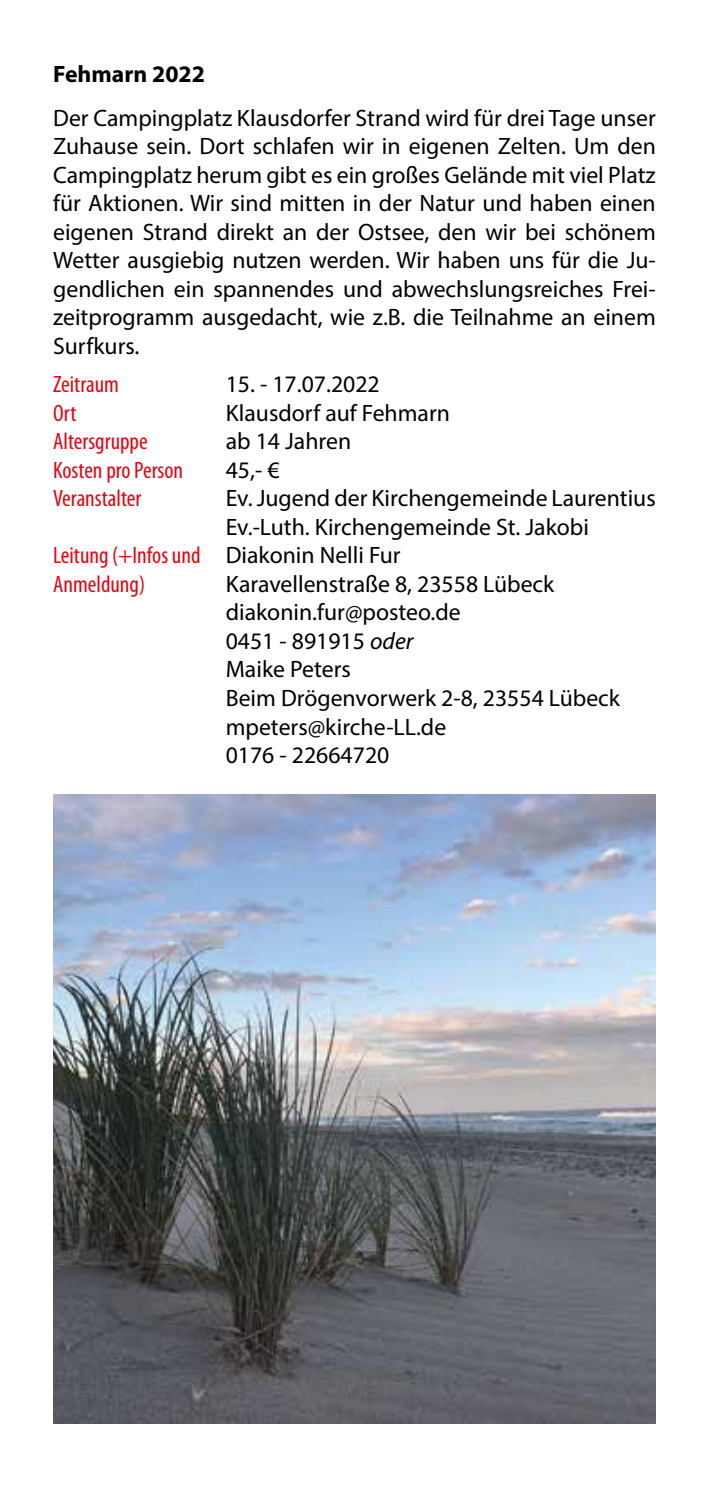
<style>
.page{position:relative;width:709px;height:1489px;background:#fff}
.page>*{position:absolute;margin:0;border:0;box-sizing:border-box;transform-origin:0 0}
.t1{font:23.75px/28.5px "Myriad Pro";color:#000;text-align:justify}
.t2{font:condensed 23.75px "Myriad Pro";color:#e30613}
.t3{font:700 23.75px "Myriad Pro";color:#000}
.s1{font-stretch:normal;color:#000}
.s2{font-style:italic}
</style>
<div class="page">
<img style="left:53px;top:794px;width:603px;height:629px">
<p class="t3" style="left:53px;top:59px;width:153px">Fehmarn 2022</p>
<p class="t1" style="left:53px;top:103px;width:604px">Der Campingplatz Klausdorfer Strand wird für drei Tage unser Zuhause sein. Dort schlafen wir in eigenen Zelten. Um den Campingplatz herum gibt es ein großes Gelände mit viel Platz für Aktionen. Wir sind mitten in der Natur und haben einen eigenen Strand direkt an der Ostsee, den wir bei schönem Wetter ausgiebig nutzen werden. Wir haben uns für die Ju&shy;gendlichen ein spannendes und abwechslungsreiches Frei&shy;zeitprogramm ausgedacht, wie z.B. die Teilnahme an einem Surfkurs.</p>
<p class="t2" style="left:53px;top:371px;width:67px">Zeitraum</p>
<p class="t1" style="left:226px;top:370px;width:155px">15. - 17.07.2022</p>
<p class="t2" style="left:53px;top:400px;width:25px">Ort</p>
<p class="t1" style="left:226px;top:398px;width:226px">Klausdorf auf Fehmarn</p>
<p class="t2" style="left:53px;top:428px;width:96px">Altersgruppe</p>
<p class="t1" style="left:226px;top:427px;width:127px">ab 14 Jahren</p>
<p class="t2" style="left:53px;top:457px;width:131px">Kosten pro Person</p>
<p class="t1" style="left:226px;top:455px;width:55px">45,- €</p>
<p class="t2" style="left:53px;top:485px;width:90px">Veranstalter</p>
<p class="t1" style="left:226px;top:484px;width:431px">Ev. Jugend der Kirchengemeinde Laurentius</p>
<p class="t1" style="left:226px;top:512px;width:365px">Ev.-Luth. Kirchengemeinde St. Jakobi</p>
<p class="t2" style="left:53px;top:542px;width:349px">Leitung (+Infos und <span class="s1">Diakonin Nelli Fur</span></p>
<p class="t2" style="left:53px;top:571px;width:93px">Anmeldung)</p>
<p class="t1" style="left:226px;top:569px;width:396px;text-align:left">Karavellenstraße 8, 23558 Lübeck diakonin.fur@posteo.de<br>0451 - 891915 <span class="s2">oder<br></span>Maike Peters<br>Beim Drögenvorwerk 2-8, 23554 Lübeck mpeters@kirche-LL.de<br>0176 - 22664720</p>
</div>
